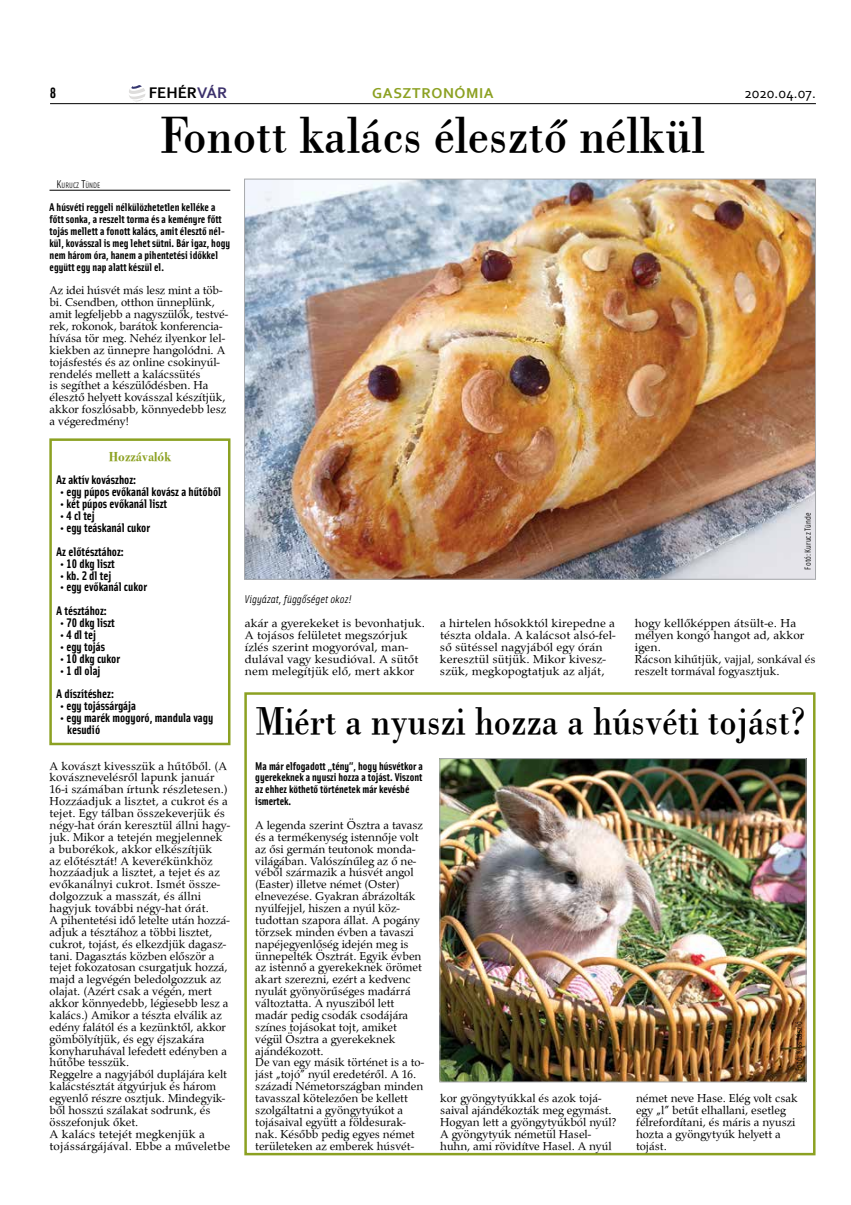
<style>
.page{position:relative;width:851px;height:1205px;background:#fff}
.page>*{position:absolute;margin:0;border:0;box-sizing:border-box;transform-origin:0 0}
.t1{font:52.5px "Bodoni PFL";color:#000;scale:.9 1}
.t2{font:40px "Bodoni PFL";color:#000;scale:.87 1}
.t3{font:700 16.12px "Corbel";color:#000}
.t4{font:700 15px "Corbel";letter-spacing:.04em;color:#8ca122}
.t5{font:15px "Corbel";letter-spacing:-.02em;color:#000}
.t6{font:700 15px "Solex";color:#000}
.t7{font:700 13.75px "Bodoni PFL";color:#8ca122;scale:.9 1}
.t8{font:700 12.5px/23.8px "Solex";color:#000}
.t9{font:11.88px/11.9px "Palladius";color:#000}
.t10{font:11.88px/11.9px "Palladius";color:#000;scale:1.04 1}
.t11{font:700 11.25px/11.9px "Solex";color:#000}
.t12{font:italic 11.25px "Solex";color:#000}
.t13{font:8.75px "Solex";color:#000}
.t14{font:7.88px "Solex";color:#000}
.s1{color:#3c316c}
.s2{font-size:11.25px}
</style>
<div class="page">
<hr style="left:50px;top:103px;width:765px;height:1px;background:#000">
<svg style="left:129px;top:85px;width:16px;height:16px"></svg>
<div style="left:49px;top:438px;width:181px;height:307px;border:2px solid #8ca122"></div>
<div style="left:244px;top:692px;width:571px;height:463px;border:2px solid #8ca122"></div>
<hr style="left:49px;top:190px;width:181px;height:1px;background:#000">
<img style="left:246px;top:181px;width:567px;height:396px">
<img style="left:441px;top:760px;width:363px;height:320px">
<div style="left:439px;top:758px;width:367px;height:324px;border:1px solid #a7a9ac"></div>
<h3 class="t3" style="left:149px;top:82px;width:78px">FEHÉR<span class="s1">VÁR</span></h3>
<p class="t6" style="left:50px;top:83px;width:8px">8</p>
<p class="t4" style="left:372px;top:83px;width:123px">GASZTRONÓMIA</p>
<p class="t5" style="left:744px;top:84px;width:73px">2020.04.07.</p>
<p class="t14" style="left:57px;top:180px;width:45px"><span class="s2">K</span>URUCZ <span class="s2">T</span>ÜNDE</p>
<h1 class="t1" style="left:160px;top:98px;width:606px">Fonott kalács élesztő nélkül</h1>
<p class="t11" style="left:50px;top:201px;width:182px">A húsvéti reggeli nélkülözhetetlen kelléke a főtt sonka, a reszelt torma és a keményre főtt tojás mellett a fonott kalács, amit élesztő nél&shy;kül, kovásszal is meg lehet sütni. Bár igaz, hogy nem három óra, hanem a pihentetési időkkel együtt egy nap alatt készül el.</p>
<p class="t9" style="left:50px;top:285px;width:180px">Az idei húsvét más lesz mint a töb&shy;bi. Csendben, otthon ünneplünk, amit legfeljebb a nagyszülők, testvé&shy;rek, rokonok, barátok konferencia&shy;hívása tör meg. Nehéz ilyenkor lel&shy;kiekben az ünnepre hangolódni. A tojásfestés és az online csokinyúl&shy;rendelés mellett a kalácssütés<br>is segíthet a készülődésben. Ha élesztő helyett kovásszal készítjük, akkor foszlósabb, könnyedebb lesz a végeredmény!</p>
<p class="t7" style="left:109px;top:447px;width:71px">Hozzávalók</p>
<p class="t8" style="left:57px;top:468px;width:81px">Az aktív kovászhoz:</p>
<p class="t8" style="left:60px;top:479px;width:162px">• egy púpos evőkanál kovász a hűtőből</p>
<p class="t8" style="left:60px;top:491px;width:108px">• két púpos evőkanál liszt</p>
<p class="t8" style="left:60px;top:503px;width:36px">• 4 cl tej</p>
<p class="t8" style="left:57px;top:515px;width:95px">• egy teáskanál cukor<br>Az előtésztához:</p>
<p class="t8" style="left:60px;top:551px;width:56px">• 10 dkg liszt</p>
<p class="t8" style="left:60px;top:563px;width:53px">• kb. 2 dl tej</p>
<p class="t8" style="left:57px;top:574px;width:92px">• egy evőkanál cukor<br>A tésztához:</p>
<p class="t8" style="left:60px;top:610px;width:56px">• 70 dkg liszt</p>
<p class="t8" style="left:60px;top:622px;width:37px">• 4 dl tej</p>
<p class="t8" style="left:60px;top:634px;width:46px">• egy tojás</p>
<p class="t8" style="left:60px;top:646px;width:61px">• 10 dkg cukor</p>
<p class="t8" style="left:57px;top:658px;width:59px">• 1 dl olaj<br>A díszítéshez:</p>
<p class="t8" style="left:60px;top:693px;width:77px">• egy tojássárgája</p>
<p class="t8" style="left:67px;top:711px;width:147px;line-height:11.9px;text-indent:-7px">• egy marék mogyoró, mandula vagy kesudió</p>
<p class="t9" style="left:50px;top:760px;width:182px">A kovászt kivesszük a hűtőből. (A kovásznevelésről lapunk január 16-i számában írtunk részletesen.)<br>Hozzáadjuk a lisztet, a cukrot és a tejet. Egy tálban összekeverjük és négy-hat órán keresztül állni hagy&shy;juk. Mikor a tetején megjelennek a buborékok, akkor elkészítjük<br>az előtésztát! A keverékünkhöz hozzáadjuk a lisztet, a tejet és az evőkanálnyi cukrot. Ismét össze&shy;dolgozzuk a masszát, és állni hagyjuk további négy-hat órát.<br>A pihentetési idő letelte után hozzá&shy;adjuk a tésztához a többi lisztet, cukrot, tojást, és elkezdjük dagasz&shy;tani. Dagasztás közben először a tejet fokozatosan csurgatjuk hozzá, majd a legvégén beledolgozzuk az olajat. (Azért csak a végén, mert akkor könnyedebb, légiesebb lesz a kalács.) Amikor a tészta elválik az edény falától és a kezünktől, akkor gömbölyítjük, és egy éjszakára konyharuhával lefedett edényben a hűtőbe tesszük.<br>Reggelre a nagyjából duplájára kelt kalácstésztát átgyúrjuk és három egyenlő részre osztjuk. Mindegyik&shy;ből hosszú szálakat sodrunk, és összefonjuk őket.<br>A kalács tetejét megkenjük a tojássárgájával. Ebbe a műveletbe</p>
<p class="t12" style="left:244px;top:592px;width:109px">Vigyázat, függőséget okoz!</p>
<p class="t13" style="left:802px;top:569px;width:58px;rotate:-90deg">Fotó: Kurucz Tünde</p>
<p class="t10" style="left:245px;top:617px;width:175px">akár a gyerekeket is bevonhatjuk.<br>A tojásos felületet megszórjuk ízlés szerint mogyoróval, man&shy;dulával vagy kesudióval. A sütőt nem melegítjük elő, mert akkor</p>
<p class="t10" style="left:440px;top:617px;width:170px">a hirtelen hősokktól kirepedne a tészta oldala. A kalácsot alsó-fel&shy;ső sütéssel nagyjából egy órán keresztül sütjük. Mikor kives - szük, megkopogtatjuk az alját,</p>
<p class="t10" style="left:634px;top:617px;width:175px">hogy kellőképpen átsült-e. Ha mélyen kongó hangot ad, akkor igen.<br>Rácson kihűtjük, vajjal, sonkával és reszelt tormával fogyasztjuk.</p>
<h2 class="t2" style="left:255px;top:693px;width:633px">Miért a nyuszi hozza a húsvéti tojást?</h2>
<p class="t11" style="left:255px;top:759px;width:169px">Ma már elfogadott „tény”, hogy húsvétkor a gyerekeknek a nyuszi hozza a tojást. Viszont az ehhez köthető történetek már kevésbé ismertek.</p>
<p class="t9" style="left:255px;top:819px;width:170px">A legenda szerint Ösztra a tavasz és a termékenység istennője volt az ősi germán teutonok monda&shy;világában. Valószínűleg az ő ne&shy;véből származik a húsvét angol (Easter) illetve német (Oster) elnevezése. Gyakran ábrázolták nyúlfejjel, hiszen a nyúl köz&shy;tudottan szapora állat. A pogány törzsek minden évben a tavaszi napéjegyenlőség idején meg is ünnepelték Ösztrát. Egyik évben az istennő a gyerekeknek örömet akart szerezni, ezért a kedvenc nyulát gyönyörűséges madárrá változtatta. A nyusziból lett madár pedig csodák csodájára színes tojásokat tojt, amiket végül Ösztra a gyerekeknek ajándékozott.<br>De van egy másik történet is a to&shy;jást „tojó” nyúl eredetéről. A 16. századi Németországban minden tavasszal kötelezően be kellett szolgáltatni a gyöngytyúkot a tojásaival együtt a földesurak&shy;nak. Később pedig egyes német területeken az emberek húsvét-</p>
<p class="t13" style="left:793px;top:1071px;width:51px;rotate:-90deg">Fotó: Kiss László</p>
<p class="t9" style="left:440px;top:1092px;width:178px">kor gyöngytyúkkal és azok tojá&shy;saival ajándékozták meg egymást.<br>Hogyan lett a gyöngytyúkból nyúl?<br>A gyöngytyúk németül Hasel&shy;huhn, ami rövidítve Hasel. A nyúl</p>
<p class="t9" style="left:636px;top:1092px;width:163px">német neve Hase. Elég volt csak egy „l” betűt elhallani, esetleg félrefordítani, és máris a nyuszi hozta a gyöngytyúk helyett a tojást.</p>
</div>
